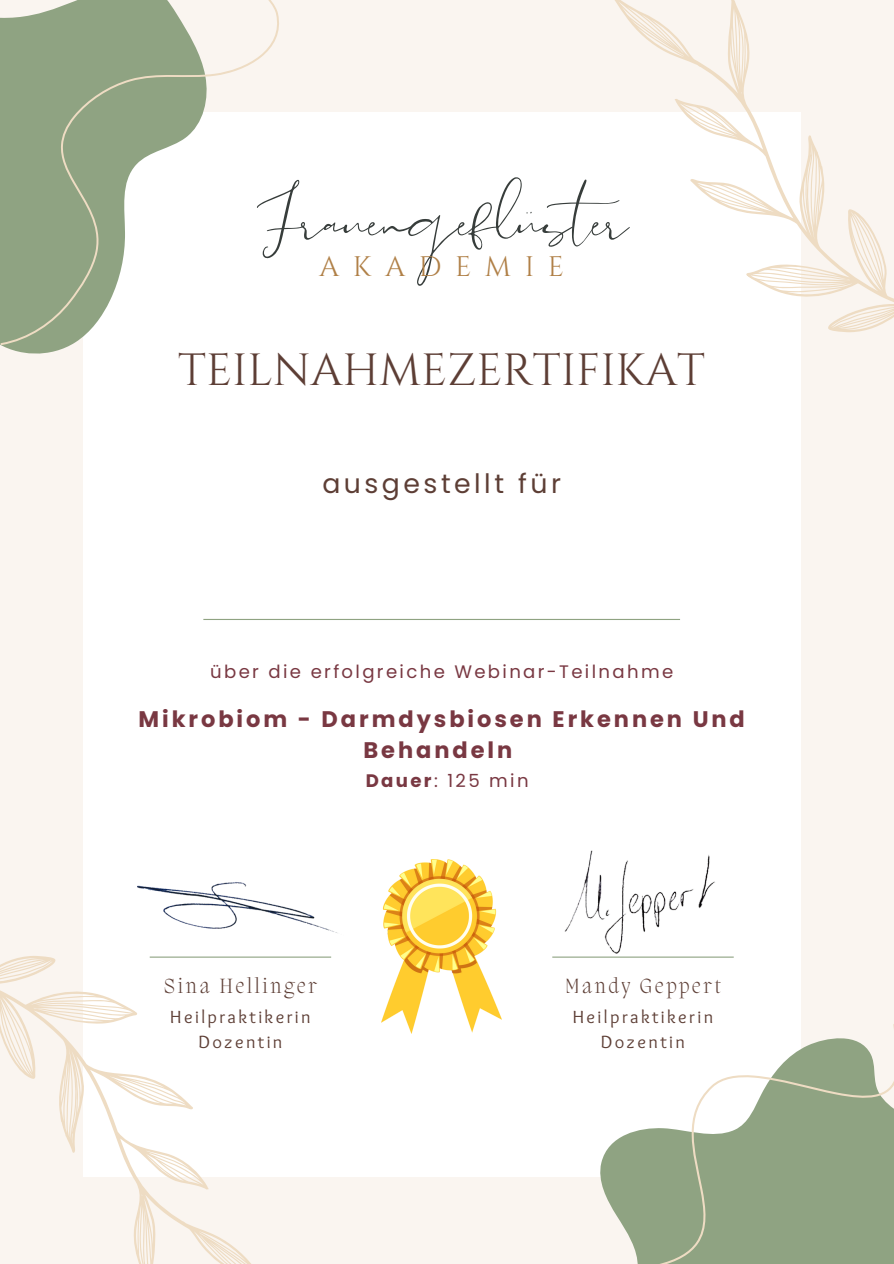
<style>
.page{position:relative;width:894px;height:1264px;background:#fff}
.page>*{position:absolute;margin:0;border:0;box-sizing:border-box;transform-origin:0 0}
.t1{font:109.05px "The Something";color:#373d3b}
.t2{font:45px "Cinzel";color:#5d3e35}
.t3{font:28.2px "Cinzel";letter-spacing:.48em;color:#b08047}
.t4{font:26.7px "Poppins";letter-spacing:.13em;color:#5d3e35}
.t5{font:700 22.5px/30.5px "Poppins";letter-spacing:.13em;color:#793842;text-align:center}
.t6{font:200 21.15px "Migra";letter-spacing:.13em;color:#5d3e35}
.t7{font:18.3px "Sukar Regular";letter-spacing:.13em;color:#5d3e35}
.t8{font:18.15px "Poppins";letter-spacing:.13em;color:#793842}
.s1{font-weight:700}
</style>
<div class="page">
<div style="left:0;top:0;width:893px;height:1263px;background:#faf5f0"></div>
<div style="left:83px;top:112px;width:717px;height:1064px;background:#fff"></div>
<svg style="left:1px;top:345px;width:70px;height:9px"></svg>
<hr style="left:203px;top:619px;width:476px;height:1px;background:#8fa382">
<svg style="left:615px;top:0;width:278px;height:395px"></svg>
<svg style="left:0;top:956px;width:356px;height:307px"></svg>
<svg style="left:0;top:0;width:279px;height:345px;fill:#8fa382"></svg>
<svg style="left:604px;top:1023px;width:289px;height:240px;fill:#8fa382"></svg>
<hr style="left:150px;top:956px;width:181px;height:1px;background:#8fa382">
<hr style="left:552px;top:956px;width:181px;height:1px;background:#8fa382">
<img style="left:381px;top:859px;width:120px;height:174px">
<img style="left:138px;top:882px;width:199px;height:51px">
<img style="left:558px;top:850px;width:169px;height:108px">
<p class="t1" style="left:256px;top:152px;width:373px">Frauengeflüster</p>
<p class="t3" style="left:319px;top:248px;width:246px">AKADEMIE</p>
<p class="t2" style="left:178px;top:341px;width:528px">TEILNAHMEZERTIFIKAT</p>
<p class="t4" style="left:322px;top:465px;width:240px">ausgestellt für</p>
<p class="t8" style="left:210px;top:659px;width:464px">über die erfolgreiche Webinar-Teilnahme</p>
<p class="t5" style="left:138px;top:704px;width:607px">Mikrobiom - Darmdysbiosen Erkennen Und<br>Behandeln</p>
<p class="t8" style="left:366px;top:767px;width:164px"><span class="s1">Dauer</span>: 125 min</p>
<p class="t6" style="left:164px;top:975px;width:154px">Sina Hellinger</p>
<p class="t7" style="left:170px;top:1006px;width:142px">Heilpraktikerin</p>
<p class="t7" style="left:198px;top:1031px;width:85px">Dozentin</p>
<p class="t6" style="left:565px;top:975px;width:157px">Mandy Geppert</p>
<p class="t7" style="left:572px;top:1006px;width:142px">Heilpraktikerin</p>
<p class="t7" style="left:600px;top:1031px;width:85px">Dozentin</p>
</div>
